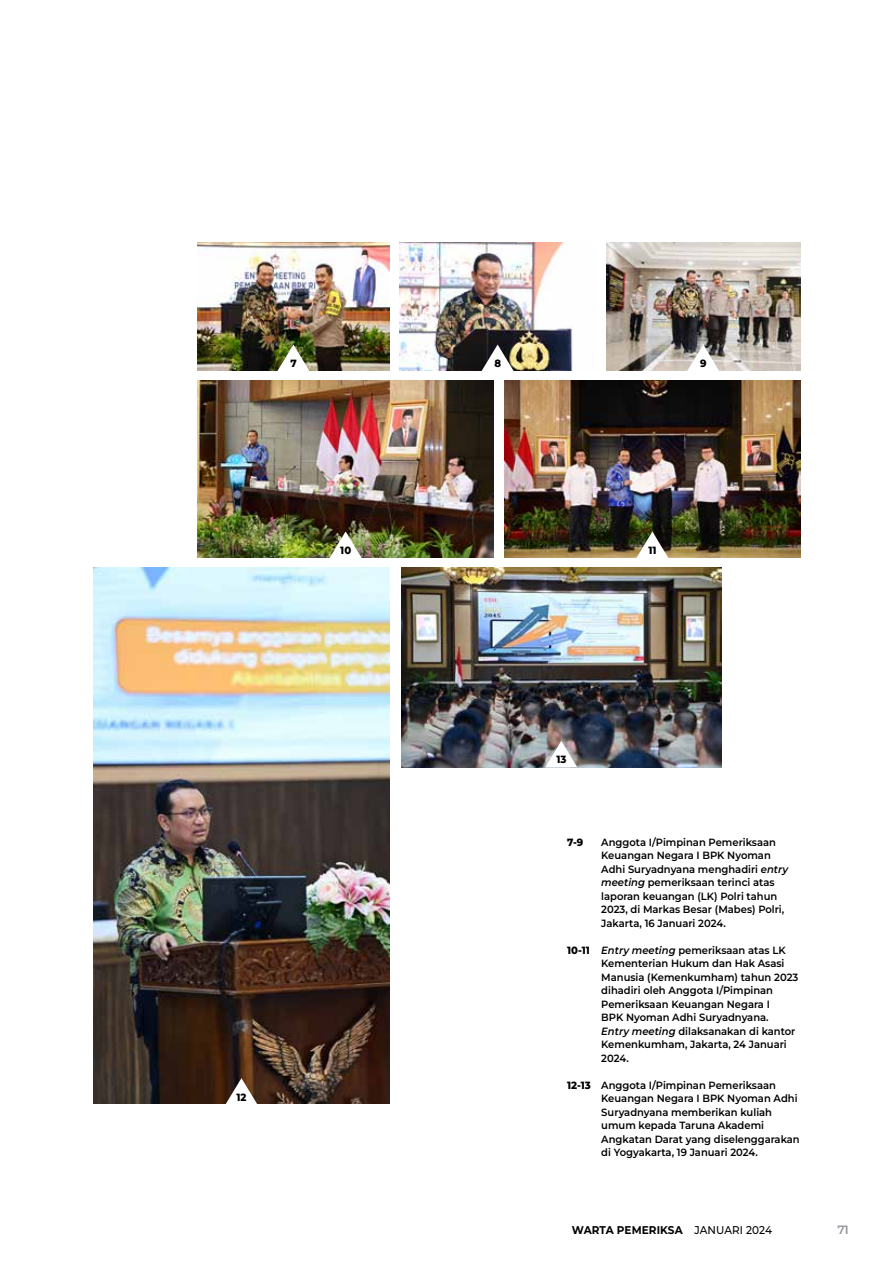
<style>
.page{position:relative;width:893px;height:1263px;background:#fff}
.page>*{position:absolute;margin:0;border:0;box-sizing:border-box;transform-origin:0 0}
.t1{font:600 12px "Montserrat";color:#939598}
.t2{font:700 11.25px "Montserrat";letter-spacing:.01em;color:#000;scale:.93 1}
.t3{font:600 10.5px/13.5px "Montserrat";color:#000;scale:.95 1}
.t4{font:800 10.5px "Montserrat";color:#000;scale:.95 1}
.s1{font-style:italic}
.s2{font-weight:800}
.s3{font-weight:500}
</style>
<div class="page">
<img style="left:606px;top:242px;width:194px;height:128px">
<img style="left:399px;top:242px;width:174px;height:128px">
<img style="left:401px;top:568px;width:320px;height:199px">
<img style="left:94px;top:568px;width:295px;height:535px">
<img style="left:198px;top:381px;width:295px;height:176px">
<img style="left:504px;top:381px;width:296px;height:176px">
<img style="left:198px;top:242px;width:191px;height:128px">
<svg style="left:277px;top:345px;width:32px;height:26px"></svg>
<svg style="left:330px;top:531px;width:32px;height:27px"></svg>
<svg style="left:636px;top:531px;width:32px;height:27px"></svg>
<svg style="left:482px;top:345px;width:32px;height:26px"></svg>
<svg style="left:687px;top:345px;width:32px;height:26px"></svg>
<svg style="left:545px;top:741px;width:32px;height:26px"></svg>
<svg style="left:225px;top:1078px;width:32px;height:26px"></svg>
<p class="t4" style="left:290px;top:356px;width:8px">7</p>
<p class="t4" style="left:340px;top:543px;width:13px">10</p>
<p class="t4" style="left:236px;top:1089px;width:12px">12</p>
<p class="t4" style="left:494px;top:356px;width:9px">8</p>
<p class="t4" style="left:700px;top:356px;width:8px">9</p>
<p class="t4" style="left:556px;top:752px;width:12px">13</p>
<p class="t4" style="left:648px;top:543px;width:10px">11</p>
<p class="t4" style="left:567px;top:834px;width:18px">7-9</p>
<p class="t3" style="left:601px;top:835px;width:198px">Anggota I/Pimpinan Pemeriksaan<br>Keuangan Negara I BPK Nyoman<br>Adhi Suryadnyana menghadiri <span class="s1">entry meeting</span> pemeriksaan terinci atas laporan keuangan (LK) Polri tahun<br>2023, di Markas Besar (Mabes) Polri,<br>Jakarta, 16 Januari 2024.</p>
<p class="t3" style="left:601px;top:943px;width:209px;text-indent:-34px"><span class="s2">10-11</span> <span class="s1">Entry meeting</span> pemeriksaan atas LK<br>Kementerian Hukum dan Hak Asasi<br>Manusia (Kemenkumham) tahun 2023 dihadiri oleh Anggota I/Pimpinan<br>Pemeriksaan Keuangan Negara I<br>BPK Nyoman Adhi Suryadnyana.<br><span class="s1">Entry meeting</span> dilaksanakan di kantor<br>Kemenkumham, Jakarta, 24 Januari<br>2024.</p>
<p class="t3" style="left:601px;top:1078px;width:210px;text-indent:-34px"><span class="s2">12-13</span> Anggota I/Pimpinan Pemeriksaan Keuangan Negara I BPK Nyoman Adhi Suryadnyana memberikan kuliah umum kepada Taruna Akademi Angkatan Darat yang diselenggarakan di Yogyakarta, 19 Januari 2024.</p>
<p class="t2" style="left:572px;top:1221px;width:217px">WARTA PEMERIKSA <span class="s3">JANUARI 2024</span></p>
<p class="t1" style="left:837px;top:1222px;width:13px">71</p>
</div>
